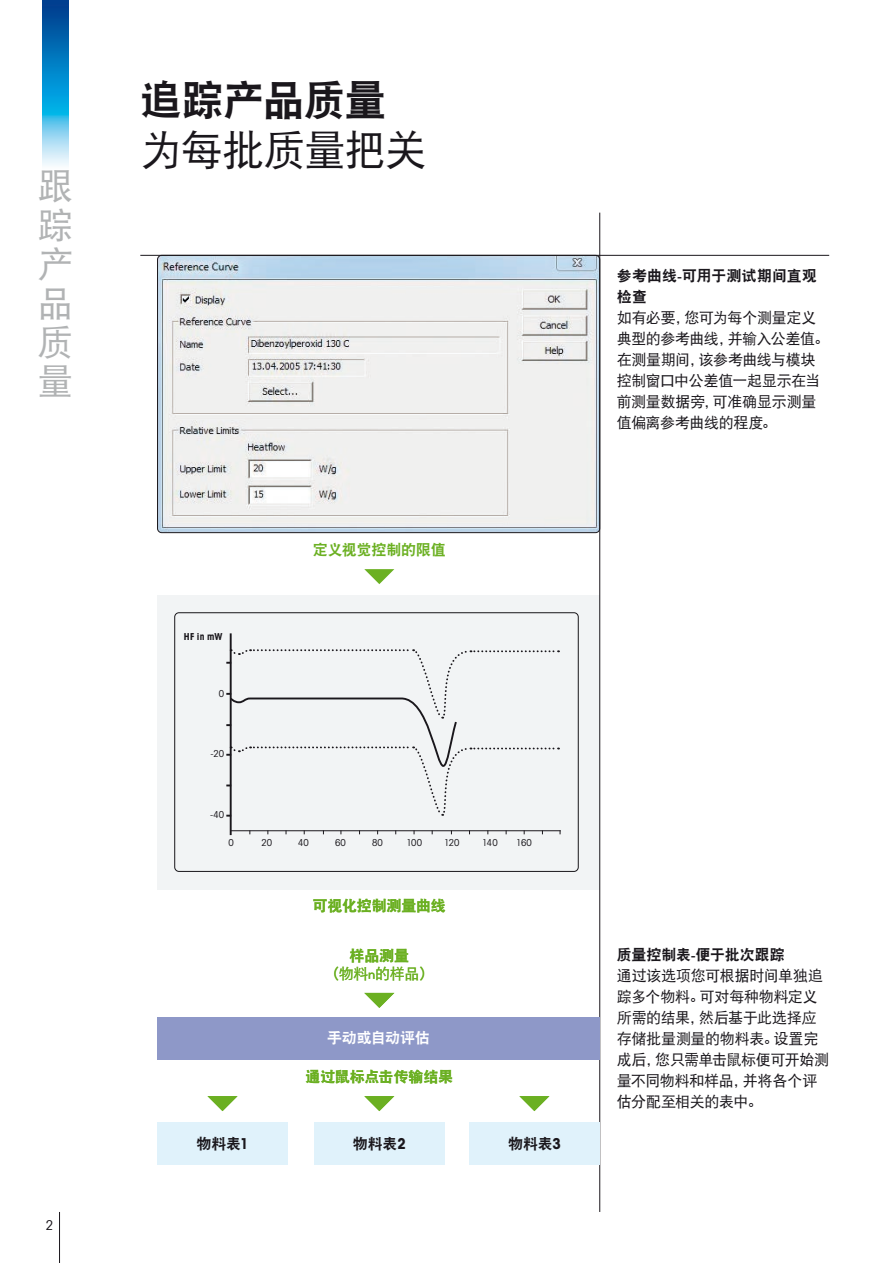
<style>
.page{position:relative;width:893px;height:1263px;background:#fff}
.page>*{position:absolute;margin:0;border:0;box-sizing:border-box;transform-origin:0 0}
._1_Title_Bold_28_32{font:42px "DFP Hei W5";letter-spacing:-.04em;color:#1a171c}
._1_Title_Bold_28_32-2{font:42px "DFP Hei W9";letter-spacing:-.03em;color:#1a171c}
.t1{font:36px/39px "DFP Hei W5";color:#b1b3b4;text-align:justify}
._14_Captions_8_10{font:15px/21px "DFP Hei W5";letter-spacing:-.025em;color:#1a171c}
._2_Title_Book_28_32{font:15px "DFP Hei W9";letter-spacing:-.015em;color:#6bb022}
._10_Lead_with_bullet{font:15px/21px "DFP Hei W9";color:#1a171c}
._2_Title_Book_28_32-2{font:15px "DFP Hei W9";letter-spacing:-.01em;color:#1a171c}
._2_Title_Book_28_32-3{font:15px "DFP Hei W5";letter-spacing:-.01em;color:#6bb022}
._2_Title_Book_28_32-4{font:15px "DFP Hei W9";letter-spacing:-.025em;color:#fff}
.t2{font:13.5px "Avant Gardefor MT Bk";color:#1a171c}
._2_Title_Book_28_32-5{font:9.6px "Avant Gardefor MT Bk";letter-spacing:.005em;color:#1a171c}
._2_Title_Book_28_32-6{font:9.6px "Avant Gardefor MT Bd";color:#1a171c}
.s1{font-family:"Avant Gardefor MT Bd"}
</style>
<div class="page">
<hr style="left:59px;top:1212px;width:1px;height:51px;background:#1a171c">
<img style="left:43px;top:0;width:25px;height:166px">
<img style="left:159px;top:257px;width:440px;height:276px">
<div style="left:157px;top:595px;width:443px;height:295px;background:#f2f4f5"></div>
<div style="left:174px;top:612px;width:405px;height:260px;border:1px solid #1a171c;border-radius:4px"></div>
<hr style="left:230px;top:633px;width:2px;height:202px;background:#1a171c">
<hr style="left:231px;top:830px;width:330px;height:1px;background:#1a171c">
<svg style="left:226px;top:648px;width:333px;height:169px"></svg>
<hr style="left:140px;top:255px;width:689px;height:1px;background:#1a171c">
<hr style="left:599px;top:213px;width:1px;height:999px;background:#1a171c">
<svg style="left:364px;top:569px;width:30px;height:15px"></svg>
<div style="left:157px;top:1017px;width:443px;height:43px;background:#8e98c8"></div>
<div style="left:469px;top:1123px;width:131px;height:42px;background:#e0f2fb"></div>
<div style="left:314px;top:1123px;width:130px;height:42px;background:#e0f2fb"></div>
<div style="left:157px;top:1123px;width:131px;height:42px;background:#e0f2fb"></div>
<svg style="left:364px;top:993px;width:30px;height:15px"></svg>
<svg style="left:519px;top:1096px;width:30px;height:15px"></svg>
<svg style="left:364px;top:1096px;width:30px;height:15px"></svg>
<svg style="left:207px;top:1096px;width:31px;height:15px"></svg>
<p class="t1" style="left:37px;top:166px;width:37px">跟踪产品质量</p>
<p class="t2" style="left:46px;top:1217px;width:9px">2</p>
<p class="_1_Title_Bold_28_32-2" style="left:140px;top:77px;width:248px">追踪产品质量</p>
<p class="_1_Title_Bold_28_32" style="left:140px;top:127px;width:288px">为每批质量把关</p>
<p class="_2_Title_Book_28_32-6" style="left:184px;top:631px;width:40px">HF in mW</p>
<p class="_2_Title_Book_28_32-5" style="left:219px;top:687px;width:7px">0</p>
<p class="_2_Title_Book_28_32-5" style="left:211px;top:748px;width:15px">-20</p>
<p class="_2_Title_Book_28_32-5" style="left:210px;top:808px;width:16px">-40</p>
<p class="_2_Title_Book_28_32" style="left:313px;top:541px;width:134px">定义视觉控制的限值</p>
<p class="_2_Title_Book_28_32-5" style="left:229px;top:837px;width:7px">0</p>
<p class="_2_Title_Book_28_32-5" style="left:261px;top:837px;width:12px">20</p>
<p class="_2_Title_Book_28_32-5" style="left:298px;top:837px;width:12px">40</p>
<p class="_2_Title_Book_28_32-5" style="left:335px;top:837px;width:12px">60</p>
<p class="_2_Title_Book_28_32-5" style="left:372px;top:837px;width:12px">80</p>
<p class="_2_Title_Book_28_32-5" style="left:406px;top:837px;width:17px">100</p>
<p class="_2_Title_Book_28_32-5" style="left:444px;top:837px;width:17px">120</p>
<p class="_2_Title_Book_28_32-5" style="left:482px;top:837px;width:17px">140</p>
<p class="_2_Title_Book_28_32-5" style="left:516px;top:837px;width:17px">160</p>
<p class="_2_Title_Book_28_32" style="left:313px;top:897px;width:134px">可视化控制测量曲线</p>
<p class="_2_Title_Book_28_32" style="left:350px;top:947px;width:61px">样品测量</p>
<p class="_2_Title_Book_28_32-3" style="left:325px;top:965px;width:110px">（物料n的样品）</p>
<p class="_2_Title_Book_28_32-4" style="left:327px;top:1029px;width:104px">手动或自动评估</p>
<p class="_2_Title_Book_28_32" style="left:306px;top:1068px;width:149px">通过鼠标点击传输结果</p>
<p class="_2_Title_Book_28_32-2" style="left:197px;top:1136px;width:53px">物料表<span class="s1">1</span></p>
<p class="_2_Title_Book_28_32-2" style="left:353px;top:1136px;width:54px">物料表<span class="s1">2</span></p>
<p class="_2_Title_Book_28_32-2" style="left:508px;top:1136px;width:54px">物料表<span class="s1">3</span></p>
<p class="_10_Lead_with_bullet" style="left:617px;top:265px;width:201px">参考曲线-可用于测试期间直观检查</p>
<p class="_14_Captions_8_10" style="left:617px;top:307px;width:214px">如有必要，您可为每个测量定义典型的参考曲线，并输入公差值。在测量期间，该参考曲线与模块控制窗口中公差值一起显示在当前测量数据旁，可准确显示测量值偏离参考曲线的程度。</p>
<p class="_10_Lead_with_bullet" style="left:617px;top:943px;width:170px">质量控制表-便于批次跟踪</p>
<p class="_14_Captions_8_10" style="left:617px;top:964px;width:214px">通过该选项您可根据时间单独追踪多个物料。可对每种物料定义所需的结果，然后基于此选择应存储批量测量的物料表。设置完成后，您只需单击鼠标便可开始测量不同物料和样品，并将各个评估分配至相关的表中。</p>
</div>
